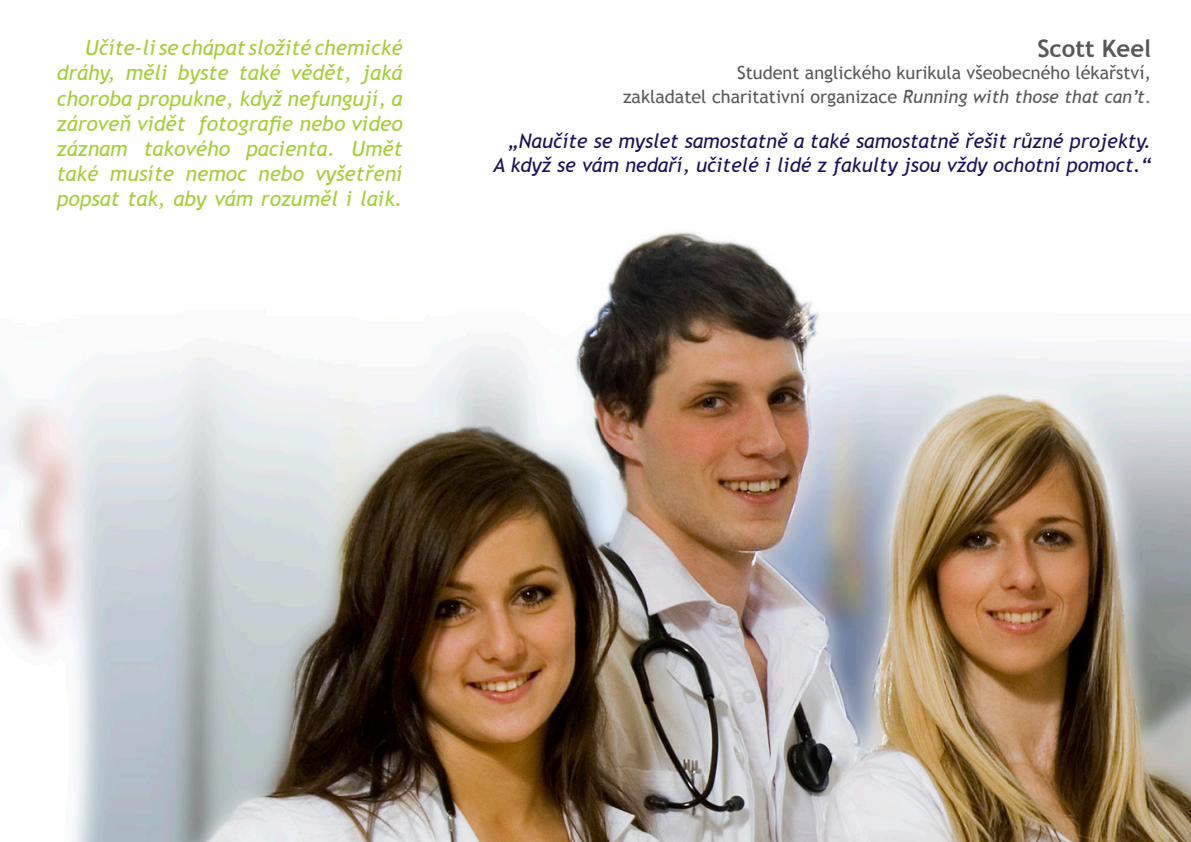
<style>
.page{position:relative;width:1191px;height:842px;background:#fff}
.page>*{position:absolute;margin:0;border:0;box-sizing:border-box;transform-origin:0 0}
.t1{font:700 24px "Trebuchet MS";color:#57585a}
.Paragraph_Style_3{font:italic 21px/25.2px "Trebuchet MS";color:#a6ce39;text-align:justify}
.Paragraph_Style_3-2{font:italic 20px/24px "Trebuchet MS";color:#19115b;text-align:right}
.t2{font:18px "Trebuchet MS";color:#57585a}
.s1{font-style:italic}
.s2{color:#787a7d}
</style>
<div class="page">
<img style="left:0;top:231px;width:1191px;height:611px">
<p class="Paragraph_Style_3" style="left:57px;top:35px;width:347px;text-indent:28px">Učíte-li se chápat složité chemické dráhy, měli byste také vědět, jaká choroba propukne, když nefungují, a zároveň vidět fotografie nebo video záznam takového pacienta. Umět také musíte nemoc nebo vyšetření popsat tak, aby vám rozuměl i laik.</p>
<p class="t1" style="left:1037px;top:34px;width:115px">Scott Keel</p>
<p class="t2" style="left:737px;top:62px;width:415px">Student anglického kurikula všeobecného lékařství,</p>
<p class="t2" style="left:623px;top:86px;width:530px">zakladatel charitativní organizace <span class="s1">Running with those that can’t</span><span class="s2">.</span></p>
<p class="Paragraph_Style_3-2" style="left:493px;top:129px;width:659px">„Naučíte se myslet samostatně a také samostatně řešit různé projekty.<br>A když se vám nedaří, učitelé i lidé z fakulty jsou vždy ochotní pomoct.“</p>
</div>
